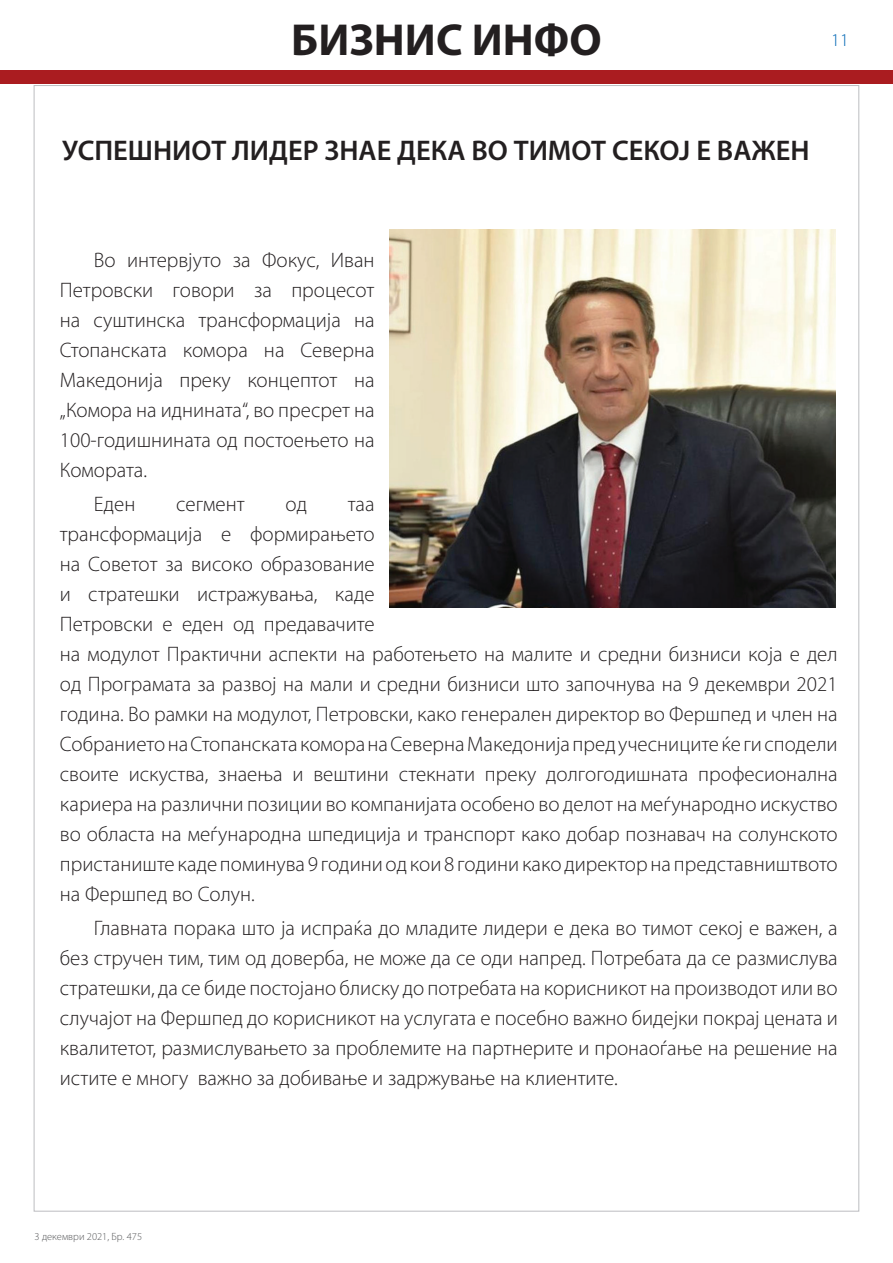
<style>
.page{position:relative;width:893px;height:1263px;background:#fff}
.page>*{position:absolute;margin:0;border:0;box-sizing:border-box;transform-origin:0 0}
.t1{font:700 45px "Myriad Pro";color:#231f20}
.t2{font:600 28.5px "Myriad Pro";color:#231f20}
.t3{font:300 21px/30px "Myriad Pro";color:#231f20;text-align:justify}
.t4{font:300 18px "Myriad Pro";color:#0167b4}
.t5{font:300 10.5px "Myriad Pro";color:#57585a}
</style>
<div class="page">
<div style="left:0;top:70px;width:893px;height:14px;background:#aa1c20"></div>
<img style="left:390px;top:230px;width:445px;height:378px">
<h1 class="t1" style="left:291px;top:11px;width:312px">БИЗНИС ИНФО</h1>
<p class="t4" style="left:831px;top:29px;width:19px">11</p>
<h2 class="t2" style="left:62px;top:133px;width:749px">УСПЕШНИОТ ЛИДЕР ЗНАЕ ДЕКА ВО ТИМОТ СЕКОЈ Е ВАЖЕН</h2>
<p class="t3" style="left:60px;top:244px;width:316px;text-indent:34px">Во интервјуто за Фокус, Иван Петровски говори за процесот на суштинска трансформација на Стопанската комора на Северна Македонија преку концептот на „Комора на иднината“, во пресрет на 100-годишнината од постоењето на Комората.</p>
<p class="t3" style="left:94px;top:489px;width:43px">Еден</p>
<p class="t3" style="left:176px;top:489px;width:70px">сегмент</p>
<p class="t3" style="left:286px;top:489px;width:23px">од</p>
<p class="t3" style="left:60px;top:489px;width:779px;text-align:left;text-indent:288px">таа<br>трансформација е формирањето<br>на Советот за високо образование<br>и стратешки истражувања, каде<br>Петровски е еден од предавачите<br>на модулот Практични аспекти на работењето на малите и средни бизниси која е дел од Програмата за развој на мали и средни бизниси што започнува на 9 декември 2021 година. Во рамки на модулот, Петровски, како генерален директор во Фершпед и член на Собранието на Стопанската комора на Северна Македонија пред учесниците ќе ги сподели своите искуства, знаења и вештини стекнати преку долгогодишната професионална кариера на различни позиции во компанијата особено во делот на меѓународно искуство во областа на меѓународна шпедиција и транспорт како добар познавач на солунското пристаниште каде поминува 9 години од кои 8 години како директор на представништвото на Фершпед во Солун.</p>
<p class="t3" style="left:60px;top:913px;width:779px;text-indent:34px">Главната порака што ја испраќа до младите лидери е дека во тимот секој е важен, а без стручен тим, тим од доверба, не може да се оди напред. Потребата да се размислува стратешки, да се биде постојано блиску до потребата на корисникот на производот или во случајот на Фершпед до корисникот на услугата е посебно важно бидејки покрај цената и квалитетот, размислувањето за проблемите на партнерите и пронаоѓање на решение на истите е многу важно за добивање и задржување на клиентите.</p>
<p class="t5" style="left:35px;top:1230px;width:109px">3 декември 2021, Бр. 475</p>
</div>
